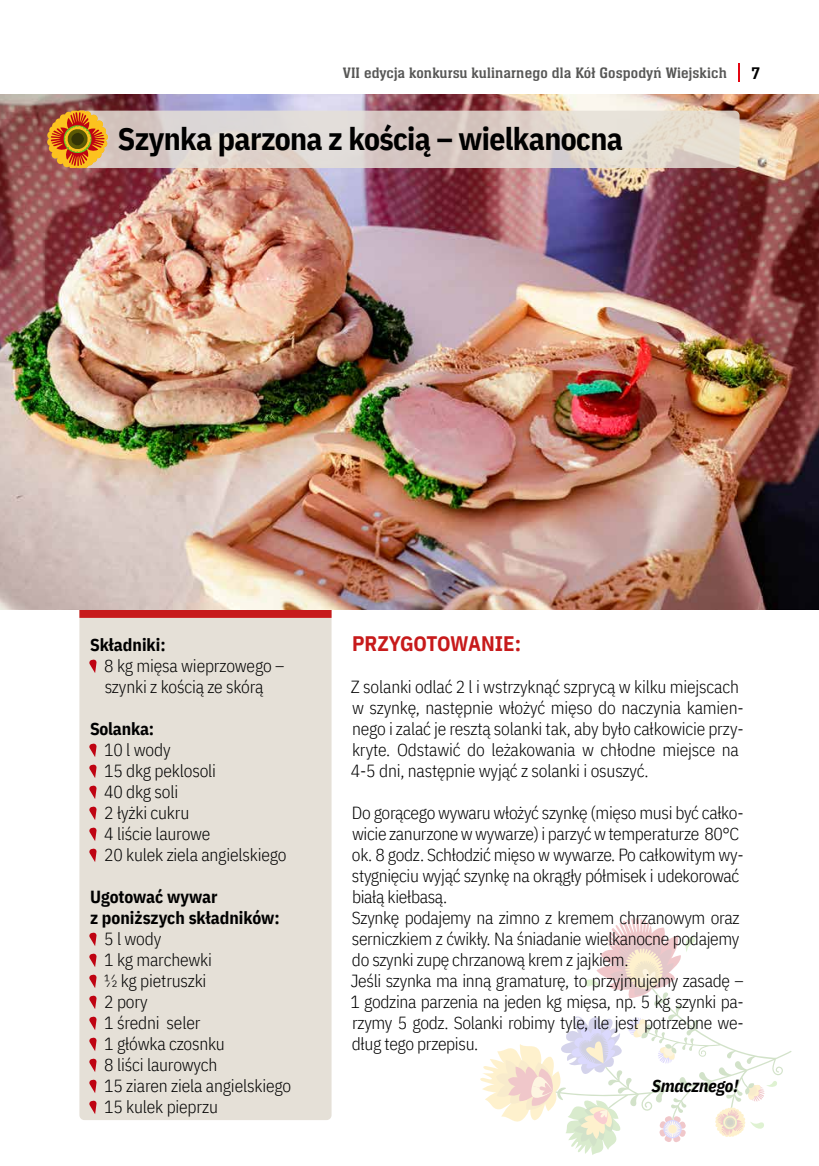
<style>
.page{position:relative;width:819px;height:1166px;background:#fff}
.page>*{position:absolute;margin:0;border:0;box-sizing:border-box;transform-origin:0 0}
.t1{font:700 31.5px "IBM Plex Sans Cond";letter-spacing:-.02em;color:#000}
.t2{font:700 21px "IBM Plex Sans Cond";letter-spacing:-.005em;color:#c71a1b}
.t3{font:300 17.5px/21px "IBM Plex Sans Cond";letter-spacing:-.02em;color:#000}
.t4{font:700 17.5px/21px "IBM Plex Sans Cond";color:#000}
.t5{font:italic 700 17.5px "IBM Plex Sans Cond";letter-spacing:-.01em;color:#000}
.t6{font:17.5px "Neue Aachen Pro";color:#000}
.t7{font:15.75px "Neue Aachen Pro";letter-spacing:.01em;color:#575756}
</style>
<div class="page">
<svg style="left:480px;top:918px;width:311px;height:237px"></svg>
<div style="left:79px;top:618px;width:252px;height:502px;background:#e5e0d7"></div>
<svg style="left:89px;top:659px;width:8px;height:14px"></svg>
<svg style="left:89px;top:743px;width:8px;height:14px"></svg>
<svg style="left:89px;top:764px;width:8px;height:14px"></svg>
<svg style="left:89px;top:785px;width:8px;height:14px"></svg>
<svg style="left:89px;top:806px;width:8px;height:14px"></svg>
<svg style="left:89px;top:827px;width:8px;height:14px"></svg>
<svg style="left:89px;top:848px;width:8px;height:14px"></svg>
<svg style="left:89px;top:932px;width:8px;height:14px"></svg>
<svg style="left:89px;top:953px;width:8px;height:14px"></svg>
<svg style="left:89px;top:974px;width:8px;height:14px"></svg>
<svg style="left:89px;top:995px;width:8px;height:14px"></svg>
<svg style="left:89px;top:1016px;width:8px;height:14px"></svg>
<svg style="left:89px;top:1037px;width:8px;height:14px"></svg>
<svg style="left:89px;top:1058px;width:8px;height:14px"></svg>
<svg style="left:89px;top:1079px;width:8px;height:14px"></svg>
<svg style="left:89px;top:1100px;width:8px;height:14px"></svg>
<div style="left:79px;top:609px;width:252px;height:9px;background:#c71a1b"></div>
<img style="left:0;top:94px;width:819px;height:515px">
<svg style="left:47px;top:111px;width:692px;height:57px;background:#dbcbbe"></svg>
<svg style="left:738px;top:63px;width:1px;height:19px"></svg>
<p class="t7" style="left:343px;top:64px;width:385px">VII edycja konkursu kulinarnego dla Kół Gospodyń Wiejskich</p>
<p class="t6" style="left:751px;top:63px;width:10px">7</p>
<h1 class="t1" style="left:118px;top:114px;width:506px">Szynka parzona z kością – wielkanocna</h1>
<p class="t4" style="left:90px;top:633px;width:77px">Składniki:</p>
<p class="t3" style="left:104px;top:654px;width:182px">8 kg mięsa wieprzowego – szynki z kością ze skórą</p>
<p class="t4" style="left:90px;top:717px;width:66px">Solanka:</p>
<p class="t3" style="left:104px;top:738px;width:184px">10 l wody<br>15 dkg peklosoli<br>40 dkg soli<br>2 łyżki cukru<br>4 liście laurowe<br>20 kulek ziela angielskiego</p>
<p class="t4" style="left:90px;top:885px;width:191px">Ugotować wywar<br>z poniższych składników:</p>
<p class="t3" style="left:104px;top:927px;width:188px">5 l wody<br>1 kg marchewki<br>½ kg pietruszki<br>2 pory<br>1 średni seler<br>1 główka czosnku<br>8 liści laurowych<br>15 ziaren ziela angielskiego<br>15 kulek pieprzu</p>
<p class="t2" style="left:352px;top:627px;width:170px">PRZYGOTOWANIE:</p>
<p class="t3" style="left:351px;top:675px;width:394px">Z solanki odlać 2 l i wstrzyknąć szprycą w kilku miejscach w szynkę, następnie włożyć mięso do naczynia kamien&shy;nego i zalać je resztą solanki tak, aby było całkowicie przy&shy;kryte. Odstawić do leżakowania w chłodne miejsce na 4-5 dni, następnie wyjąć z solanki i osuszyć.</p>
<p class="t3" style="left:350px;top:801px;width:395px">Do gorącego wywaru włożyć szynkę (mięso musi być całko&shy;wicie zanurzone w wywarze) i parzyć w temperaturze 80°C ok. 8 godz. Schłodzić mięso w wywarze. Po całkowitym wy&shy;stygnięciu wyjąć szynkę na okrągły półmisek i udekorować białą kiełbasą.<br>Szynkę podajemy na zimno z kremem chrzanowym oraz serniczkiem z ćwikły. Na śniadanie wielkanocne podajemy do szynki zupę chrzanową krem z jajkiem.<br>Jeśli szynka ma inną gramaturę, to przyjmujemy zasadę – 1 godzina parzenia na jeden kg mięsa, np. 5 kg szynki pa&shy;rzymy 5 godz. Solanki robimy tyle, ile jest potrzebne we&shy;dług tego przepisu.</p>
<p class="t5" style="left:651px;top:1072px;width:88px">Smacznego!</p>
</div>
